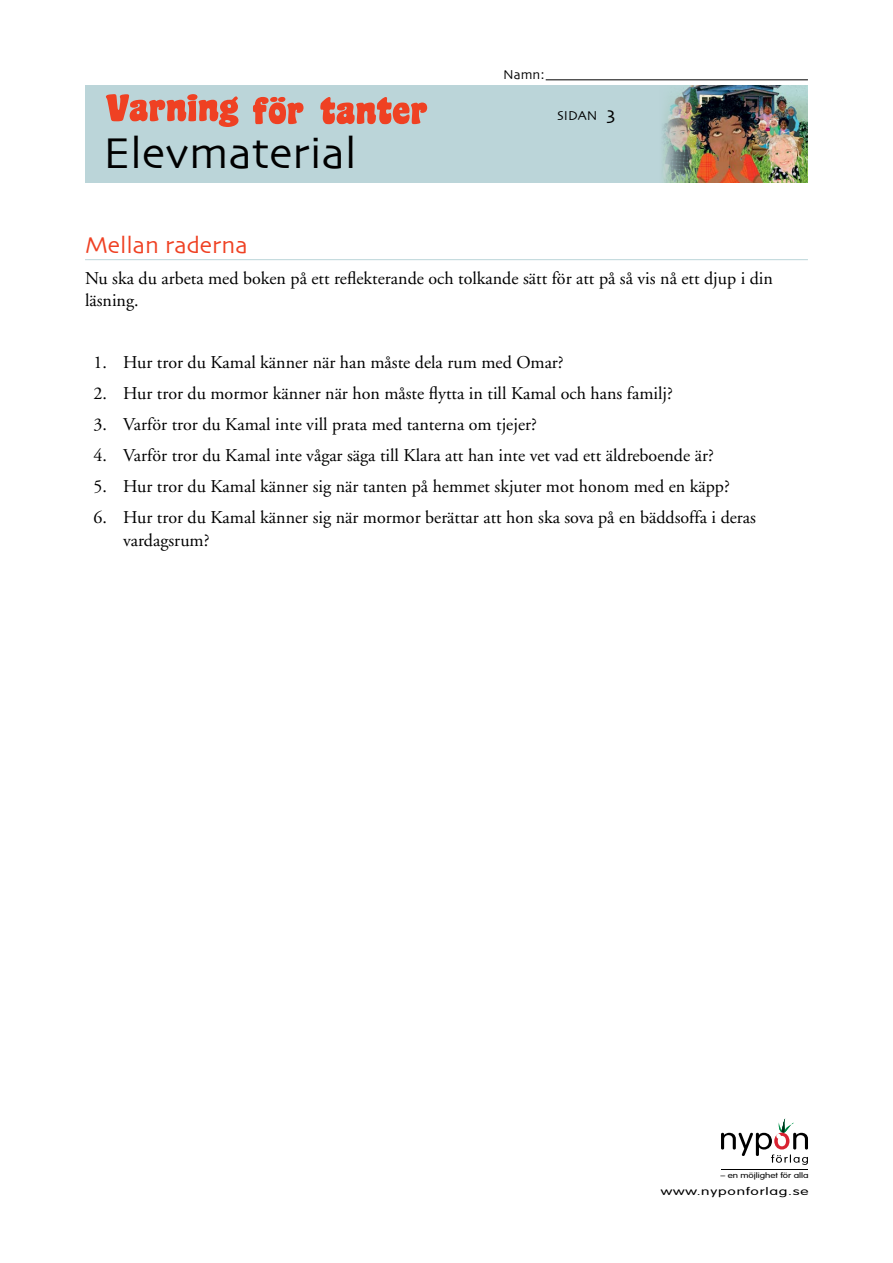
<style>
.page{position:relative;width:893px;height:1263px;background:#fff}
.page>*{position:absolute;margin:0;border:0;box-sizing:border-box;transform-origin:0 0}
.t1{font:45px "Skia";color:#000}
.mellemrubrik{font:24px "Skia";color:#ef4123}
.børdtekst_-_2mm_indr{font:18px/22.5px "Adobe Garamond";color:#000}
.brødtekst{font:18px/22.5px "Adobe Garamond";color:#000}
.t2{font:13.5px "Skia";color:#000}
.t3{font:300 10.5px "VAG Rounded";letter-spacing:.05em;color:#000;scale:1.48 1}
.t4{font:300 7.65px "VAG Rounded";letter-spacing:-.005em;color:#000;scale:1.28 1}
.s1{font-size:19.5px}
</style>
<div class="page">
<div style="left:85px;top:85px;width:723px;height:98px;background:#bbd5d9"></div>
<img style="left:662px;top:85px;width:146px;height:98px">
<svg style="left:253px;top:97px;width:174px;height:27px"></svg>
<svg style="left:106px;top:94px;width:132px;height:33px"></svg>
<svg style="left:721px;top:1118px;width:87px;height:47px"></svg>
<hr style="left:721px;top:1170px;width:87px;height:1px;background:#000">
<hr style="left:546px;top:79px;width:262px;height:1px;background:#000">
<hr style="left:85px;top:259px;width:723px;height:1px;background:#bbd5d9">
<h1 class="t1" style="left:103px;top:126px;width:255px">Elevmaterial</h1>
<p class="t2" style="left:503px;top:67px;width:43px">Namn:</p>
<p class="t2" style="left:557px;top:107px;width:60px">SIDAN <span class="s1">3</span></p>
<p class="mellemrubrik" style="left:85px;top:231px;width:164px">Mellan raderna</p>
<p class="brødtekst" style="left:85px;top:267px;width:689px">Nu ska du arbeta med boken på ett reflekterande och tolkande sätt för att på så vis nå ett djup i din läsning.</p>
<p class="børdtekst_-_2mm_indr" style="left:94px;top:352px;width:472px">1. Hur tror du Kamal känner när han måste dela rum med Omar?</p>
<p class="børdtekst_-_2mm_indr" style="left:94px;top:383px;width:581px">2. Hur tror du mormor känner när hon måste flytta in till Kamal och hans familj?</p>
<p class="børdtekst_-_2mm_indr" style="left:94px;top:414px;width:445px">3. Varför tror du Kamal inte vill prata med tanterna om tjejer?</p>
<p class="børdtekst_-_2mm_indr" style="left:94px;top:445px;width:622px">4. Varför tror du Kamal inte vågar säga till Klara att han inte vet vad ett äldreboende är?</p>
<p class="børdtekst_-_2mm_indr" style="left:94px;top:476px;width:638px">5. Hur tror du Kamal känner sig när tanten på hemmet skjuter mot honom med en käpp?</p>
<p class="børdtekst_-_2mm_indr" style="left:123px;top:507px;width:634px;text-indent:-30px">6. Hur tror du Kamal känner sig när mormor berättar att hon ska sova på en bäddsoffa i deras vardagsrum?</p>
<p class="t4" style="left:720px;top:1170px;width:70px">– en möjlighet för alla</p>
<p class="t3" style="left:661px;top:1185px;width:101px">www.nyponforlag.se</p>
</div>
